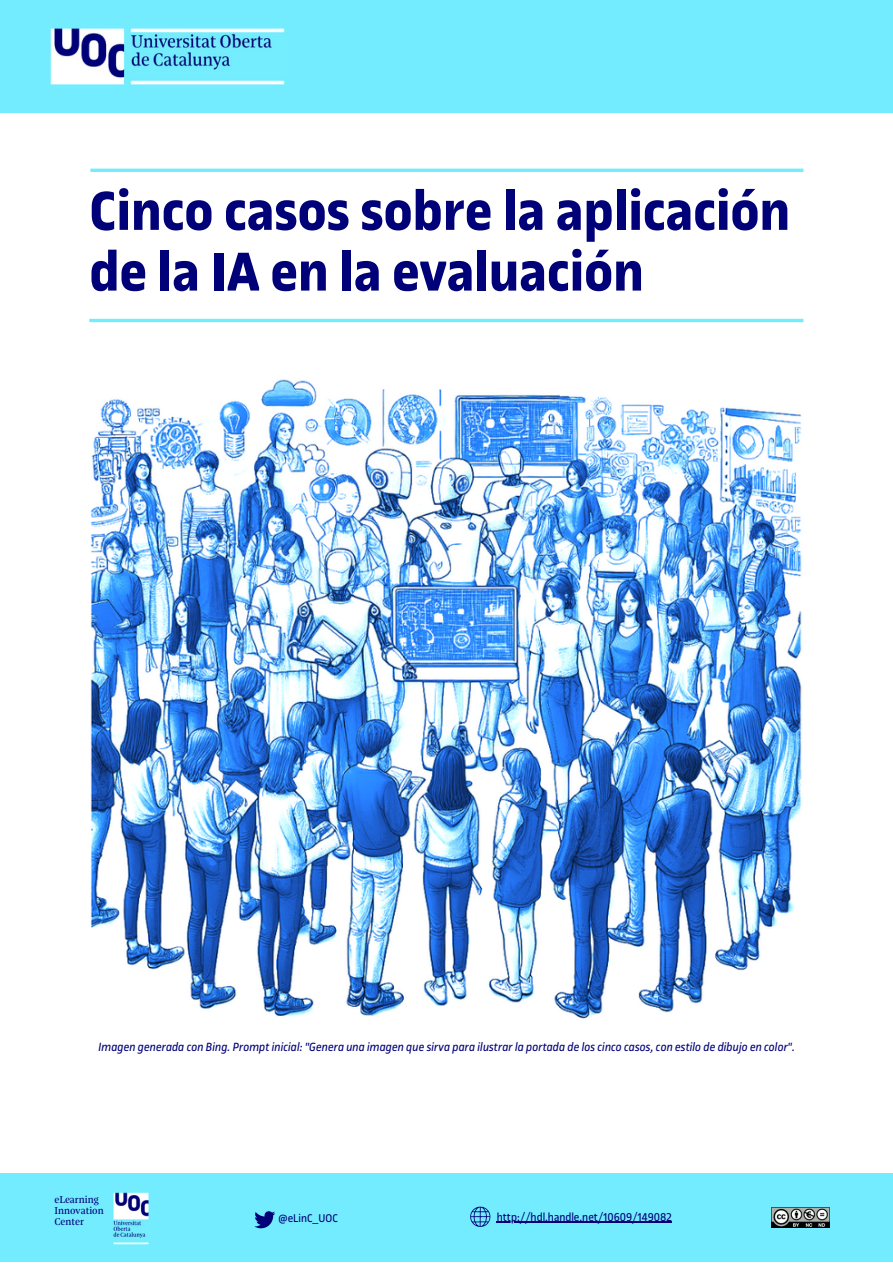
<style>
.page{position:relative;width:893px;height:1264px;background:#fff}
.page>*{position:absolute;margin:0;border:0;box-sizing:border-box;transform-origin:0 0}
.t1{font:700 58.5px/60.8px "UOC Sans";color:#000078}
.t2{font:italic 12.75px "UOC Sans";color:#000078}
.t3{font:12.15px "UOC Sans";color:#010178}
.t4{font:12px "UOC Sans";color:#010178}
.t5{font:10.65px "UOC Serif";color:#010178}
</style>
<div class="page">
<div style="left:0;top:0;width:892px;height:112px;background:#73ecff"></div>
<img style="left:50px;top:28px;width:235px;height:57px">
<hr style="left:90px;top:169px;width:713px;height:3px;background:#73ecff">
<hr style="left:89px;top:319px;width:714px;height:3px;background:#73ecff">
<div style="left:1px;top:1173px;width:891px;height:89px;background:#73ecff"></div>
<img style="left:113px;top:1192px;width:36px;height:52px">
<svg style="left:254px;top:1211px;width:21px;height:17px"></svg>
<svg style="left:470px;top:1206px;width:20px;height:20px"></svg>
<img style="left:771px;top:1207px;width:58px;height:20px">
<hr style="left:497px;top:1221px;width:175px;height:1px;background:#010178">
<img style="left:90px;top:379px;width:712px;height:640px">
<p class="t1" style="left:89px;top:183px;width:702px">Cinco casos sobre la aplicación de la IA en la evaluación</p>
<p class="t2" style="left:99px;top:1041px;width:698px">Imagen generada con Bing. Prompt inicial: "Genera una imagen que sirva para ilustrar la portada de los cinco casos, con estilo de dibujo en color".</p>
<p class="t5" style="left:54px;top:1193px;width:46px">eLearning</p>
<p class="t5" style="left:54px;top:1204px;width:51px">Innovation</p>
<p class="t5" style="left:54px;top:1215px;width:31px">Center</p>
<p class="t4" style="left:278px;top:1212px;width:61px">@eLinC_UOC</p>
<p class="t3" style="left:497px;top:1211px;width:176px">http://hdl.handle.net/10609/149082</p>
</div>
